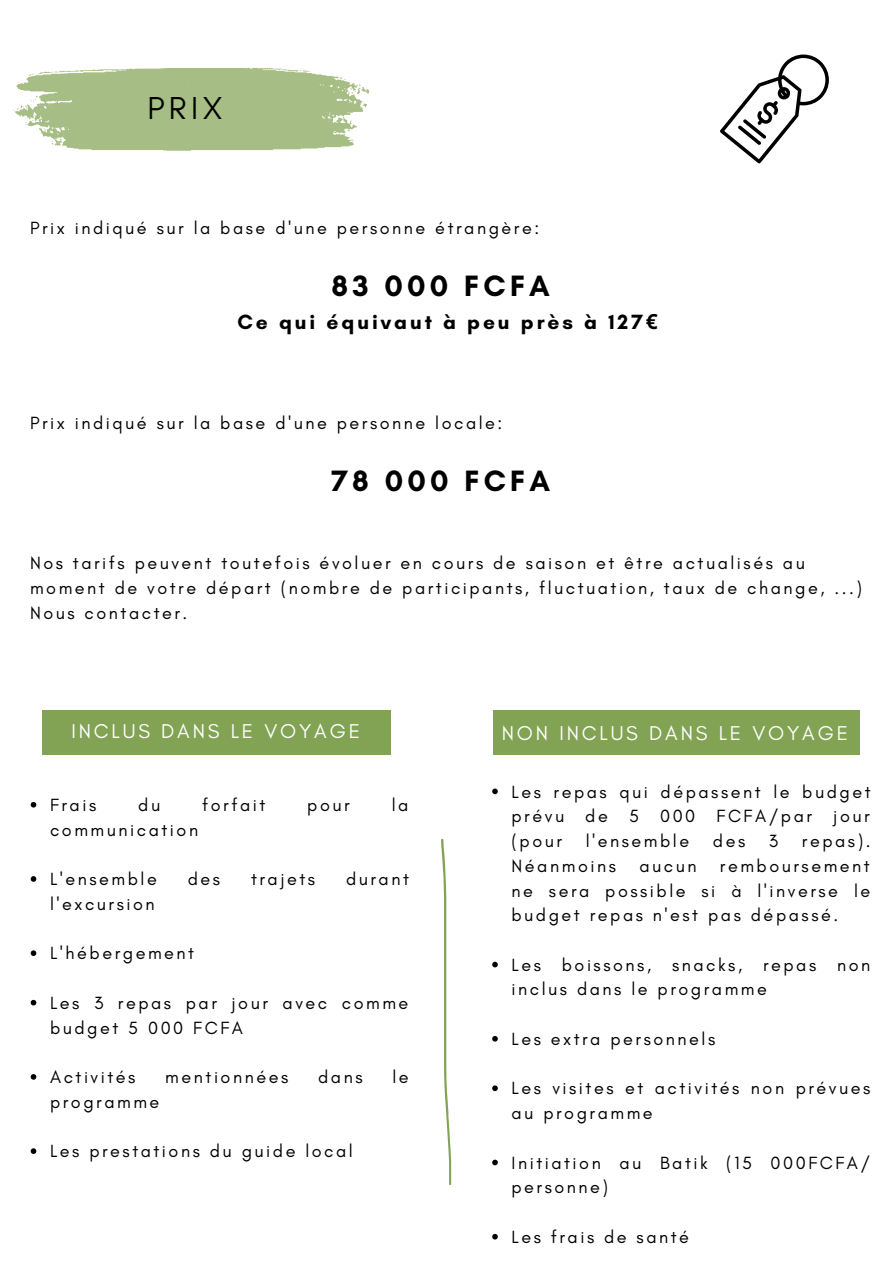
<style>
.page{position:relative;width:893px;height:1264px;background:#fff}
.page>*{position:absolute;margin:0;border:0;box-sizing:border-box;transform-origin:0 0}
.t1{font:32.4px "Glacial Indifference";color:#000}
.t2{font:700 30px "Glacial Indifference";letter-spacing:.14em;color:#000}
.t3{font:700 21px "Glacial Indifference";letter-spacing:.14em;color:#000}
.t4{font:20.4px "Glacial Indifference";letter-spacing:.14em;color:#fff}
.t5{font:18px/24.8px "Glacial Indifference";letter-spacing:.14em;color:#000}
.s1{font-family:"Noto Sans"}
</style>
<div class="page">
<svg style="left:13px;top:68px;width:356px;height:83px;background:#b5c999"></svg>
<div style="left:42px;top:709px;width:349px;height:45px;background:#82a353"></div>
<svg style="left:441px;top:838px;width:10px;height:346px"></svg>
<div style="left:493px;top:709px;width:367px;height:45px;background:#82a353"></div>
<svg style="left:720px;top:55px;width:108px;height:109px"></svg>
<svg style="left:31px;top:802px;width:5px;height:5px"></svg>
<svg style="left:31px;top:876px;width:5px;height:5px"></svg>
<svg style="left:31px;top:950px;width:5px;height:6px"></svg>
<svg style="left:31px;top:999px;width:5px;height:6px"></svg>
<svg style="left:31px;top:1074px;width:5px;height:5px"></svg>
<svg style="left:31px;top:1148px;width:5px;height:5px"></svg>
<svg style="left:492px;top:788px;width:6px;height:6px"></svg>
<svg style="left:492px;top:961px;width:6px;height:6px"></svg>
<svg style="left:492px;top:1036px;width:6px;height:5px"></svg>
<svg style="left:492px;top:1085px;width:6px;height:6px"></svg>
<svg style="left:492px;top:1159px;width:6px;height:6px"></svg>
<svg style="left:492px;top:1233px;width:6px;height:6px"></svg>
<p class="t1" style="left:147px;top:89px;width:77px">PRIX</p>
<p class="t5" style="left:30px;top:216px;width:510px">Prix indiqué sur la base d'une personne étrangère:</p>
<p class="t2" style="left:331px;top:267px;width:220px">83 000 FCFA</p>
<p class="t3" style="left:237px;top:309px;width:422px">Ce qui équivaut à peu près à 127<span class="s1">€</span></p>
<p class="t5" style="left:30px;top:410px;width:474px">Prix indiqué sur la base d'une personne locale:</p>
<p class="t2" style="left:331px;top:462px;width:220px">78 000 FCFA</p>
<p class="t5" style="left:30px;top:550px;width:833px">Nos tarifs peuvent toutefois évoluer en cours de saison et être actualisés au moment de votre départ (nombre de participants, fluctuation, taux de change, ...)<br>Nous contacter.</p>
<p class="t4" style="left:71px;top:718px;width:290px">INCLUS DANS LE VOYAGE</p>
<p class="t4" style="left:502px;top:720px;width:347px">NON INCLUS DANS LE VOYAGE</p>
<p class="t5" style="left:50px;top:792px;width:48px">Frais</p>
<p class="t5" style="left:138px;top:792px;width:23px">du</p>
<p class="t5" style="left:202px;top:792px;width:65px">forfait</p>
<p class="t5" style="left:307px;top:792px;width:44px">pour</p>
<p class="t5" style="left:391px;top:792px;width:18px">la</p>
<p class="t5" style="left:50px;top:817px;width:150px">communication</p>
<p class="t5" style="left:50px;top:866px;width:108px">L'ensemble</p>
<p class="t5" style="left:188px;top:866px;width:34px">des</p>
<p class="t5" style="left:251px;top:866px;width:66px">trajets</p>
<p class="t5" style="left:346px;top:866px;width:64px">durant</p>
<p class="t5" style="left:50px;top:891px;width:106px">l'excursion</p>
<p class="t5" style="left:50px;top:940px;width:146px">L'hébergement</p>
<p class="t5" style="left:50px;top:990px;width:360px">Les 3 repas par jour avec comme budget 5 000 FCFA</p>
<p class="t5" style="left:50px;top:1064px;width:87px">Activités</p>
<p class="t5" style="left:165px;top:1064px;width:125px">mentionnées</p>
<p class="t5" style="left:318px;top:1064px;width:46px">dans</p>
<p class="t5" style="left:392px;top:1064px;width:18px">le</p>
<p class="t5" style="left:50px;top:1089px;width:111px">programme</p>
<p class="t5" style="left:50px;top:1138px;width:304px">Les prestations du guide local</p>
<p class="t5" style="left:511px;top:778px;width:360px;text-align:justify">Les repas qui dépassent le budget prévu de 5 000 FCFA/par jour (pour</p>
<p class="t5" style="left:585px;top:828px;width:105px">l'ensemble</p>
<p class="t5" style="left:712px;top:828px;width:34px">des</p>
<p class="t5" style="left:768px;top:828px;width:11px">3</p>
<p class="t5" style="left:801px;top:828px;width:70px">repas).</p>
<p class="t5" style="left:511px;top:853px;width:106px">Néanmoins</p>
<p class="t5" style="left:639px;top:853px;width:59px">aucun</p>
<p class="t5" style="left:511px;top:853px;width:360px;text-align:justify;text-indent:208px">remboursement ne sera possible si à l'inverse le budget repas n'est pas dépassé.</p>
<p class="t5" style="left:511px;top:952px;width:360px">Les boissons, snacks, repas non inclus dans le programme</p>
<p class="t5" style="left:511px;top:1026px;width:205px">Les extra personnels</p>
<p class="t5" style="left:511px;top:1075px;width:360px">Les visites et activités non prévues au programme</p>
<p class="t5" style="left:511px;top:1149px;width:360px">Initiation au Batik (15 000FCFA/ personne)</p>
<p class="t5" style="left:511px;top:1224px;width:179px">Les frais de santé</p>
</div>
